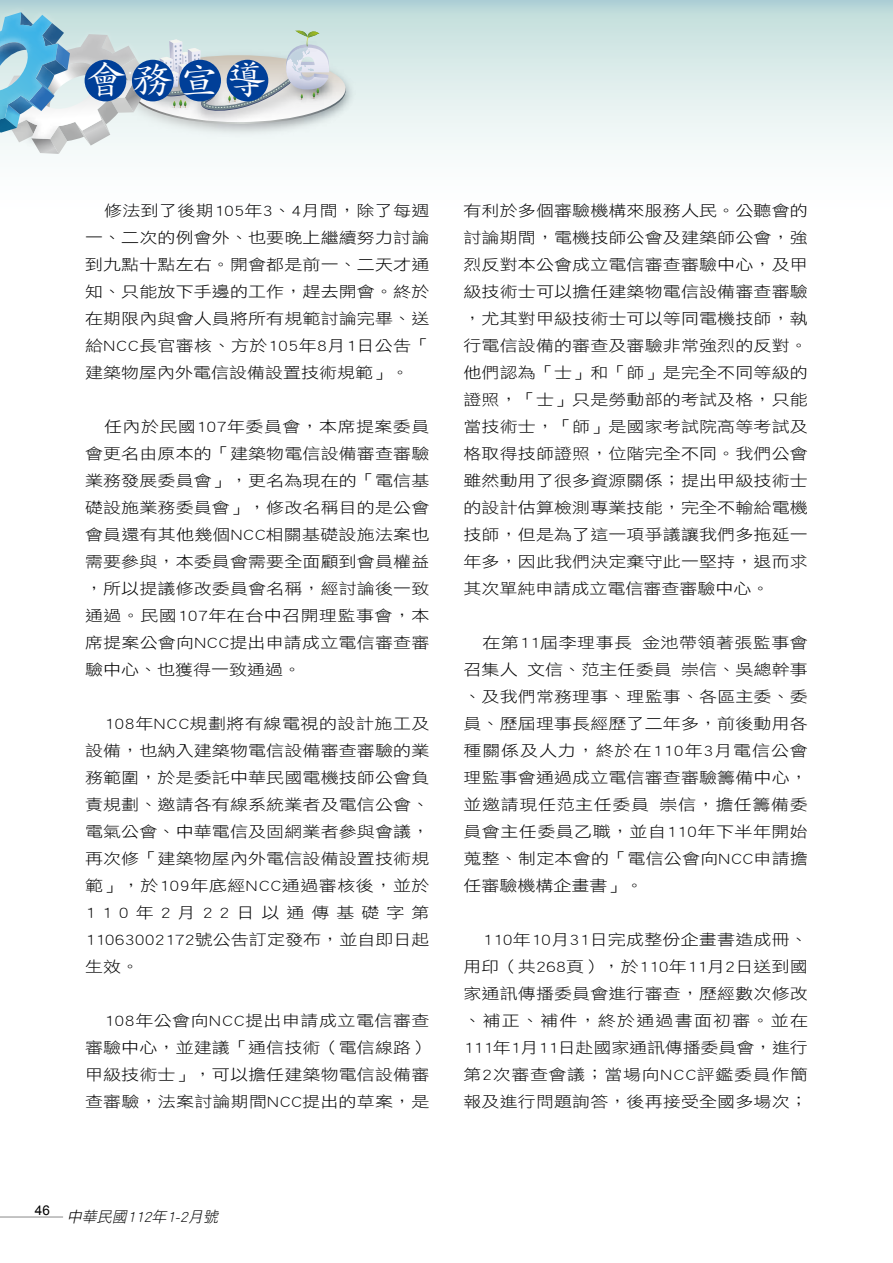
<style>
.page{position:relative;width:893px;height:1263px;background:#fff}
.page>*{position:absolute;margin:0;border:0;box-sizing:border-box;transform-origin:0 0}
.t1{font:37.5px "DF Kai Shu Std W5";color:#fff;scale:1.1 1}
.t2{font:15.3px/27px "DF Hei Std W3";letter-spacing:.005em;color:#000;text-align:justify;scale:1.18 1}
.t3{font:italic 15px "DF Hei Std W3";color:#000}
.t4{font:13.5px "Arial";color:#000}
</style>
<div class="page">
<div style="left:0;top:0;width:893px;height:224px;background:linear-gradient(to bottom,#c3dedc,#fff)"></div>
<img style="left:188px;top:9px;width:210px;height:161px">
<div style="left:188px;top:148px;width:171px;height:17px;background:#f6fafa"></div>
<img style="left:188px;top:0;width:46px;height:12px">
<img style="left:234px;top:0;width:147px;height:120px">
<img style="left:249px;top:5px;width:118px;height:16px">
<img style="left:346px;top:21px;width:32px;height:119px">
<img style="left:346px;top:40px;width:25px;height:104px">
<img style="left:346px;top:44px;width:21px;height:104px">
<img style="left:109px;top:0;width:79px;height:170px">
<img style="left:60px;top:156px;width:49px;height:14px">
<img style="left:60px;top:0;width:50px;height:156px">
<img style="left:0;top:154px;width:60px;height:16px">
<img style="left:0;top:0;width:80px;height:12px">
<svg style="left:0;top:12px;width:346px;height:142px"></svg>
<div style="left:85px;top:60px;width:41px;height:41px;background:#003f98;border-radius:50%"></div>
<div style="left:179px;top:60px;width:42px;height:41px;background:#003f98;border-radius:50%"></div>
<div style="left:132px;top:60px;width:42px;height:41px;background:#003f98;border-radius:50%"></div>
<div style="left:227px;top:60px;width:41px;height:41px;background:#003f98;border-radius:50%"></div>
<hr style="left:0;top:1216px;width:63px;height:1px;background:#898989">
<h1 class="t1" style="left:85px;top:59px;width:166px">會 務 宣 導</h1>
<p class="t2" style="left:85px;top:197px;width:293px;text-indent:19px">修法到了後期105年3、4月間，除了每週一、二次的例會外、也要晚上繼續努力討論到九點十點左右。開會都是前一、二天才通知、只能放下手邊的工作，趕去開會。終於在期限內與會人員將所有規範討論完畢、送給NCC長官審核、方於105年8月1日公告「建築物屋內外電信設備設置技術規範」。</p>
<p class="t2" style="left:85px;top:413px;width:293px;text-indent:19px">任內於民國107年委員會，本席提案委員會更名由原本的「建築物電信設備審查審驗業務發展委員會」，更名為現在的「電信基礎設施業務委員會」，修改名稱目的是公會會員還有其他幾個NCC相關基礎設施法案也需要參與，本委員會需要全面顧到會員權益，所以提議修改委員會名稱，經討論後一致通過。民國107年在台中召開理監事會，本席提案公會向NCC提出申請成立電信審查審驗中心、也獲得一致通過。</p>
<p class="t2" style="left:85px;top:710px;width:293px;text-indent:19px">108年NCC規劃將有線電視的設計施工及設備，也納入建築物電信設備審查審驗的業務範圍，於是委託中華民國電機技師公會負責規劃、邀請各有線系統業者及電信公會、電氣公會、中華電信及固網業者參與會議，再次修「建築物屋內外電信設備設置技術規範」，於109年底經NCC通過審核後，並於110年2月22日以通傳基礎字第11063002172號公告訂定發布，並自即日起生效。</p>
<p class="t2" style="left:85px;top:1007px;width:293px;text-indent:19px">108年公會向NCC提出申請成立電信審查審驗中心，並建議「通信技術（電信線路）甲級技術士」，可以擔任建築物電信設備審查審驗，法案討論期間NCC提出的草案，是</p>
<p class="t2" style="left:463px;top:197px;width:293px">有利於多個審驗機構來服務人民。公聽會的討論期間，電機技師公會及建築師公會，強烈反對本公會成立電信審查審驗中心，及甲級技術士可以擔任建築物電信設備審查審驗，尤其對甲級技術士可以等同電機技師，執行電信設備的審查及審驗非常強烈的反對。他們認為「士」和「師」是完全不同等級的證照，「士」只是勞動部的考試及格，只能當技術士，「師」是國家考試院高等考試及格取得技師證照，位階完全不同。我們公會雖然動用了很多資源關係；提出甲級技術士的設計估算檢測專業技能，完全不輸給電機技師，但是為了這一項爭議讓我們多拖延一年多，因此我們決定棄守此一堅持，退而求其次單純申請成立電信審查審驗中心。</p>
<p class="t2" style="left:463px;top:629px;width:293px;text-indent:19px">在第11屆李理事長 金池帶領著張監事會召集人 文信、范主任委員 崇信、吳總幹事、及我們常務理事、理監事、各區主委、委員、歷屆理事長經歷了二年多，前後動用各種關係及人力，終於在110年3月電信公會理監事會通過成立電信審查審驗籌備中心，並邀請現任范主任委員 崇信，擔任籌備委員會主任委員乙職，並自110年下半年開始蒐整、制定本會的「電信公會向NCC申請擔任審驗機構企畫書」。</p>
<p class="t2" style="left:463px;top:926px;width:293px;text-indent:19px">110年10月31日完成整份企畫書造成冊、用印（共268頁），於110年11月2日送到國家通訊傳播委員會進行審查，歷經數次修改、補正、補件，終於通過書面初審。並在111年1月11日赴國家通訊傳播委員會，進行第2次審查會議；當場向NCC評鑑委員作簡報及進行問題詢答，後再接受全國多場次；</p>
<p class="t4" style="left:35px;top:1201px;width:17px">46</p>
<p class="t3" style="left:67px;top:1208px;width:156px">中華民國112年1-2月號</p>
</div>
